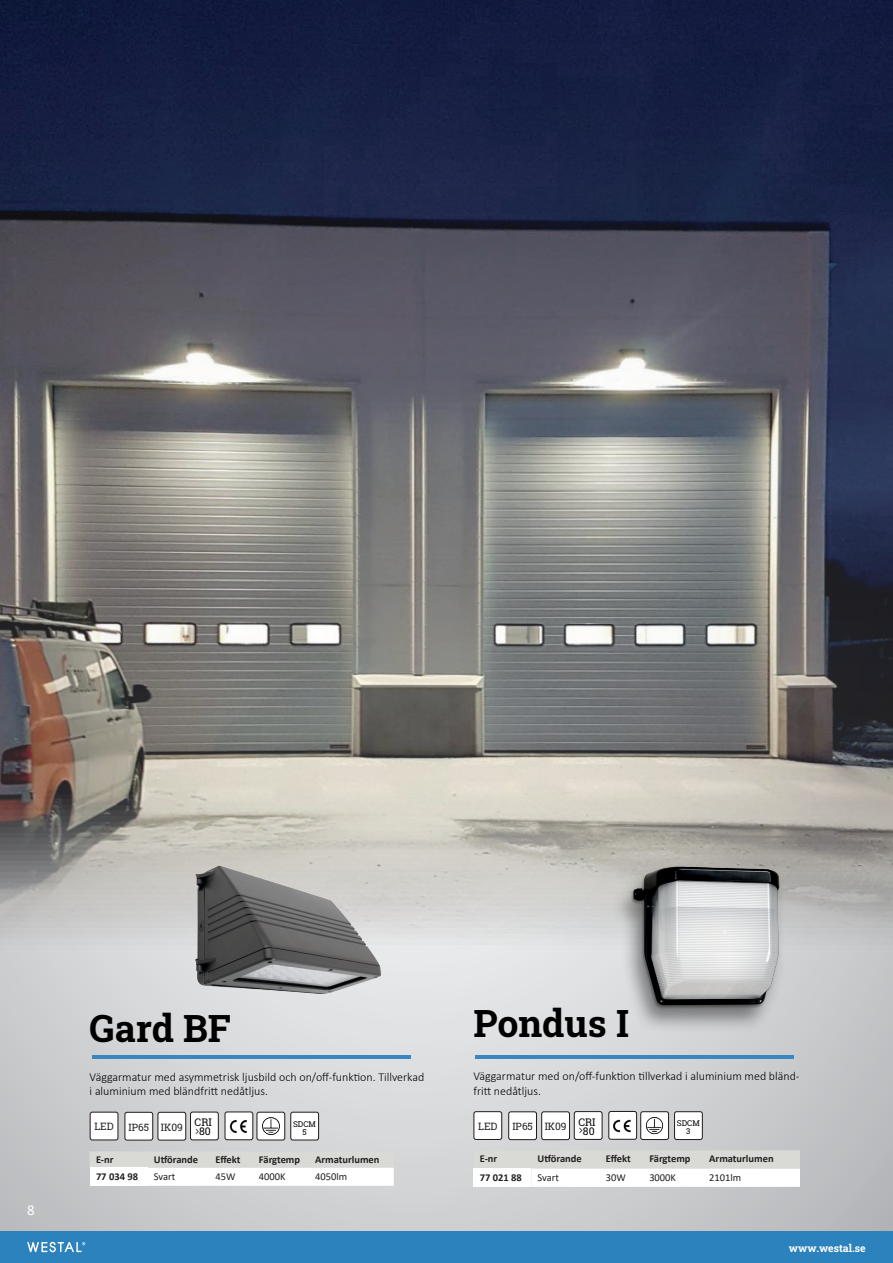
<style>
.page{position:relative;width:893px;height:1263px;background:#fff}
.page>*{position:absolute;margin:0;border:0;box-sizing:border-box;transform-origin:0 0}
.t1{font:700 37.5px "Roboto Slab";color:#000001}
.t2{font:15px "Calibri";color:#fff}
.t3{font:300 12px/14.4px "Calibri";color:#000001}
.t4{font:700 10.5px "Calibri";color:#231f20}
.t5{font:10.5px "Calibri";color:#231f20}
.t6{font:700 10.5px "Roboto Slab";color:#fff}
.t7{font:10.5px/9px "Roboto Slab";color:#000001}
.t8{font:10.2px "Roboto Slab";color:#231f20}
.t9{font:10.05px "Roboto Slab";color:#231f20}
.t10{font:7.95px/8.2px "Roboto Slab";color:#000001;text-align:center}
.s1{font-family:"Agency FB";font-size:14.1px}
</style>
<div class="page">
<svg style="left:0;top:1140px;width:893px;height:91px;background:#c7c8ca"></svg>
<div style="left:0;top:1231px;width:893px;height:32px;background:#2c82bc"></div>
<svg style="left:27px;top:1242px;width:58px;height:10px"></svg>
<img style="left:0;top:0;width:893px;height:1140px">
<svg style="left:90px;top:1151px;width:304px;height:35px"></svg>
<img style="left:175px;top:857px;width:217px;height:160px">
<svg style="left:473px;top:1150px;width:327px;height:37px"></svg>
<img style="left:609px;top:863px;width:179px;height:172px">
<hr style="left:92px;top:1055px;width:319px;height:3px;background:#3987c2">
<hr style="left:475px;top:1055px;width:319px;height:3px;background:#3987c2">
<div style="left:574px;top:1111px;width:28px;height:28px;background:#fff;border-radius:2px"></div>
<div style="left:574px;top:1111px;width:29px;height:29px;border:1px solid #231f20;border-radius:2px"></div>
<div style="left:509px;top:1112px;width:27px;height:27px;background:#fff;border-radius:2px"></div>
<div style="left:508px;top:1111px;width:29px;height:29px;border:1px solid #231f20;border-radius:2px"></div>
<div style="left:474px;top:1112px;width:28px;height:27px;background:#fff;border-radius:2px"></div>
<div style="left:473px;top:1111px;width:29px;height:29px;border:1px solid #231f20;border-radius:2px"></div>
<div style="left:609px;top:1111px;width:28px;height:28px;background:#fff;border-radius:2px"></div>
<div style="left:608px;top:1111px;width:29px;height:29px;border:1px solid #231f20;border-radius:2px"></div>
<img style="left:613px;top:1119px;width:18px;height:14px">
<div style="left:641px;top:1112px;width:27px;height:27px;background:#fff;border-radius:2px"></div>
<div style="left:640px;top:1111px;width:29px;height:29px;border:1px solid #231f20;border-radius:2px"></div>
<img style="left:645px;top:1117px;width:19px;height:18px">
<div style="left:674px;top:1112px;width:28px;height:27px;background:#fff;border-radius:2px"></div>
<div style="left:674px;top:1111px;width:29px;height:29px;border:1px solid #231f20;border-radius:2px"></div>
<div style="left:542px;top:1112px;width:27px;height:27px;background:#fff;border-radius:2px"></div>
<div style="left:541px;top:1111px;width:29px;height:29px;border:1px solid #231f20;border-radius:2px"></div>
<div style="left:190px;top:1112px;width:28px;height:28px;background:#fff;border-radius:2px"></div>
<div style="left:190px;top:1111px;width:29px;height:29px;border:1px solid #231f20;border-radius:2px"></div>
<div style="left:125px;top:1112px;width:28px;height:28px;background:#fff;border-radius:2px"></div>
<div style="left:124px;top:1112px;width:29px;height:28px;border:1px solid #231f20;border-radius:2px"></div>
<div style="left:90px;top:1112px;width:28px;height:28px;background:#fff;border-radius:2px"></div>
<div style="left:90px;top:1111px;width:28px;height:29px;border:1px solid #231f20;border-radius:2px"></div>
<div style="left:225px;top:1112px;width:28px;height:28px;background:#fff;border-radius:2px"></div>
<div style="left:224px;top:1111px;width:29px;height:29px;border:1px solid #231f20;border-radius:2px"></div>
<img style="left:230px;top:1120px;width:17px;height:14px">
<div style="left:257px;top:1112px;width:28px;height:28px;background:#fff;border-radius:2px"></div>
<div style="left:256px;top:1112px;width:29px;height:28px;border:1px solid #231f20;border-radius:2px"></div>
<img style="left:262px;top:1117px;width:18px;height:18px">
<div style="left:291px;top:1112px;width:28px;height:28px;background:#fff;border-radius:2px"></div>
<div style="left:290px;top:1112px;width:29px;height:28px;border:1px solid #231f20;border-radius:2px"></div>
<div style="left:158px;top:1112px;width:28px;height:28px;background:#fff;border-radius:2px"></div>
<div style="left:157px;top:1112px;width:29px;height:28px;border:1px solid #231f20;border-radius:2px"></div>
<p class="t2" style="left:27px;top:1199px;width:9px">8</p>
<h1 class="t1" style="left:90px;top:1003px;width:143px">Gard BF</h1>
<p class="t3" style="left:90px;top:1069px;width:336px">Väggarmatur med asymmetrisk ljusbild och on/off-funktion. Tillverkad i aluminium med bländfritt nedåtljus.</p>
<p class="t7" style="left:195px;top:1118px;width:19px">CRI <span class="s1">&gt;</span>80</p>
<p class="t8" style="left:94px;top:1119px;width:21px">LED</p>
<p class="t9" style="left:129px;top:1120px;width:22px">IP65</p>
<p class="t10" style="left:293px;top:1119px;width:24px">SDCM<br>5</p>
<p class="t8" style="left:161px;top:1120px;width:24px">IK09</p>
<h1 class="t1" style="left:473px;top:998px;width:157px">Pondus I</h1>
<p class="t3" style="left:473px;top:1069px;width:328px">Väggarmatur med on/off-funktion tillverkad i aluminium med bländ&shy;fritt nedåtljus.</p>
<p class="t7" style="left:578px;top:1117px;width:19px">CRI <span class="s1">&gt;</span>80</p>
<p class="t8" style="left:478px;top:1119px;width:21px">LED</p>
<p class="t9" style="left:512px;top:1120px;width:22px">IP65</p>
<p class="t10" style="left:677px;top:1119px;width:24px">SDCM<br>3</p>
<p class="t8" style="left:545px;top:1120px;width:24px">IK09</p>
<p class="t4" style="left:96px;top:1152px;width:19px">E-nr</p>
<p class="t4" style="left:154px;top:1152px;width:46px">Utförande</p>
<p class="t4" style="left:216px;top:1152px;width:26px">Effekt</p>
<p class="t4" style="left:259px;top:1152px;width:43px">Färgtemp</p>
<p class="t4" style="left:315px;top:1152px;width:66px">Armaturlumen</p>
<p class="t4" style="left:96px;top:1169px;width:44px">77 034 98</p>
<p class="t5" style="left:154px;top:1169px;width:23px">Svart</p>
<p class="t5" style="left:216px;top:1169px;width:21px">45W</p>
<p class="t5" style="left:259px;top:1169px;width:28px">4000K</p>
<p class="t5" style="left:315px;top:1169px;width:34px">4050lm</p>
<p class="t4" style="left:480px;top:1151px;width:19px">E-nr</p>
<p class="t4" style="left:538px;top:1151px;width:46px">Utförande</p>
<p class="t4" style="left:606px;top:1151px;width:26px">Effekt</p>
<p class="t4" style="left:649px;top:1151px;width:43px">Färgtemp</p>
<p class="t4" style="left:709px;top:1151px;width:66px">Armaturlumen</p>
<p class="t4" style="left:480px;top:1170px;width:44px">77 021 88</p>
<p class="t5" style="left:538px;top:1170px;width:23px">Svart</p>
<p class="t5" style="left:606px;top:1170px;width:21px">30W</p>
<p class="t5" style="left:649px;top:1170px;width:28px">3000K</p>
<p class="t5" style="left:709px;top:1170px;width:34px">2101lm</p>
<p class="t6" style="left:789px;top:1240px;width:78px">www.westal.se</p>
</div>
